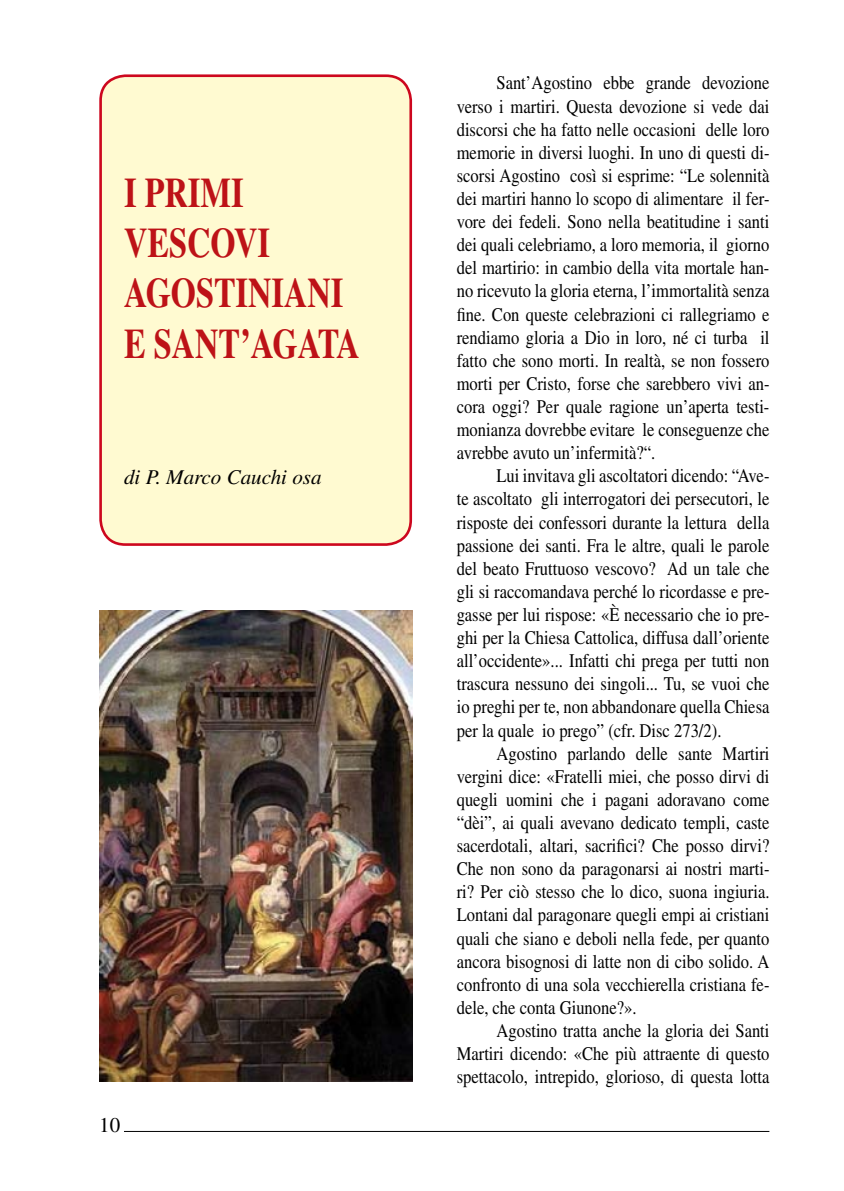
<style>
.page{position:relative;width:844px;height:1191px;background:#fff}
.page>*{position:absolute;margin:0;border:0;box-sizing:border-box;transform-origin:0 0}
.t1{font:700 42px/50.4px "Times";color:#bd1217;scale:.77 1}
.t2{font:italic 21px "Times";color:#000}
.t3{font:21px "Times";color:#000}
.t4{font:19.25px/23.1px "Times";color:#000;text-align:justify;scale:.86 1}
</style>
<div class="page">
<hr style="left:124px;top:1131px;width:645px;height:1px;background:#000">
<div style="left:101px;top:76px;width:309px;height:468px;background:#fffad1;border-radius:25px"></div>
<div style="left:99px;top:74px;width:313px;height:472px;border:3px solid #cd071e;border-radius:25px"></div>
<img style="left:99px;top:611px;width:313px;height:470px">
<h1 class="t1" style="left:124px;top:166px;width:308px">I PRIMI<br>VESCOVI<br>AGOSTINIANI<br>E SANT’AGATA</h1>
<p class="t2" style="left:124px;top:465px;width:199px">di P. Marco Cauchi osa</p>
<p class="t3" style="left:99px;top:1113px;width:22px">10</p>
<p class="t4" style="left:456px;top:71px;width:365px;text-indent:40px">Sant’Agostino ebbe grande devozione verso i martiri. Questa devozione si vede dai discorsi che ha fatto nelle occasioni delle loro memorie in diversi luoghi. In uno di questi di&shy;scorsi Agostino così si esprime: “Le solennità dei martiri hanno lo scopo di alimentare il fer&shy;vore dei fedeli. Sono nella beatitudine i santi dei quali celebriamo, a loro memoria, il giorno del martirio: in cambio della vita mortale han&shy;no ricevuto la gloria eterna, l’immortalità senza fine. Con queste celebrazioni ci rallegriamo e rendiamo gloria a Dio in loro, né ci turba il fatto che sono morti. In realtà, se non fossero morti per Cristo, forse che sarebbero vivi an&shy;cora oggi? Per quale ragione un’aperta testi&shy;monianza dovrebbe evitare le conseguenze che avrebbe avuto un’infermità?“.</p>
<p class="t4" style="left:456px;top:464px;width:365px;text-indent:40px">Lui invitava gli ascoltatori dicendo: “Ave&shy;te ascoltato gli interrogatori dei persecutori, le risposte dei confessori durante la lettura della passione dei santi. Fra le altre, quali le parole del beato Fruttuoso vescovo? Ad un tale che gli si raccomandava perché lo ricordasse e pre&shy;gasse per lui rispose: «È necessario che io pre&shy;ghi per la Chiesa Cattolica, diffusa dall’oriente all’occidente»... Infatti chi prega per tutti non trascura nessuno dei singoli... Tu, se vuoi che io preghi per te, non abbandonare quella Chiesa per la quale io prego” (cfr. Disc 273/2).</p>
<p class="t4" style="left:456px;top:741px;width:365px;text-indent:40px">Agostino parlando delle sante Martiri vergini dice: «Fratelli miei, che posso dirvi di quegli uomini che i pagani adoravano come “dèi”, ai quali avevano dedicato templi, caste sacerdotali, altari, sacrifici? Che posso dirvi?<br>Che non sono da paragonarsi ai nostri marti&shy;ri? Per ciò stesso che lo dico, suona ingiuria.<br>Lontani dal paragonare quegli empi ai cristiani quali che siano e deboli nella fede, per quanto ancora bisognosi di latte non di cibo solido. A confronto di una sola vecchierella cristiana fe&shy;dele, che conta Giunone?».</p>
<p class="t4" style="left:456px;top:1018px;width:365px;text-indent:40px">Agostino tratta anche la gloria dei Santi Martiri dicendo: «Che più attraente di questo spettacolo, intrepido, glorioso, di questa lotta</p>
</div>
